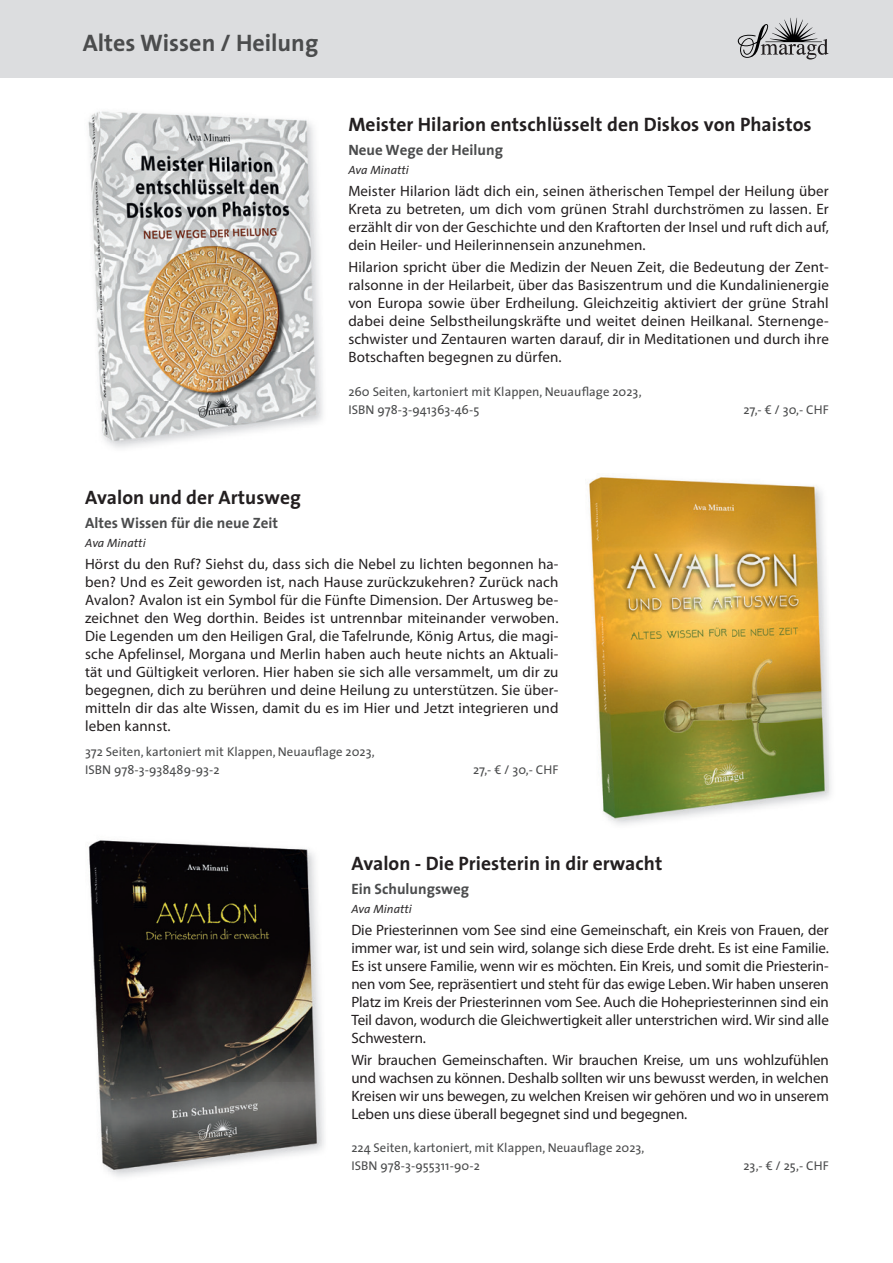
<style>
.page{position:relative;width:893px;height:1263px;background:#fff}
.page>*{position:absolute;margin:0;border:0;box-sizing:border-box;transform-origin:0 0}
.t1{font:700 24px "The Sans";color:#4b4c4d}
.t2{font:700 19.5px "The Sans";letter-spacing:.005em;color:#231f20}
.t3{font:15px/18px "Myriad Pro";letter-spacing:.01em;color:#231f20;text-align:justify}
.t4{font:700 15px "The Sans";color:#4b4c4d}
.t5{font:12.75px/18px "The Sans";letter-spacing:.005em;color:#4b4c4d}
.t6{font:italic 12px "The Sans";letter-spacing:.005em;color:#312f30}
</style>
<div class="page">
<div style="left:0;top:0;width:893px;height:77px;background:#dcdddf"></div>
<svg style="left:738px;top:18px;width:90px;height:42px"></svg>
<img style="left:88px;top:111px;width:235px;height:337px">
<img style="left:589px;top:477px;width:240px;height:347px">
<img style="left:118px;top:880px;width:206px;height:297px">
<img style="left:88px;top:840px;width:228px;height:40px">
<img style="left:90px;top:880px;width:28px;height:297px">
<h1 class="t1" style="left:83px;top:23px;width:237px">Altes Wissen / Heilung</h1>
<h2 class="t2" style="left:348px;top:108px;width:465px">Meister Hilarion entschlüsselt den Diskos von Phaistos</h2>
<p class="t4" style="left:348px;top:137px;width:156px">Neue Wege der Heilung</p>
<p class="t6" style="left:348px;top:159px;width:62px">Ava Minatti</p>
<p class="t3" style="left:348px;top:181px;width:482px">Meister Hilarion lädt dich ein, seinen ätherischen Tempel der Heilung über Kreta zu betreten, um dich vom grünen Strahl durchströmen zu lassen. Er erzählt dir von der Geschichte und den Kraftorten der Insel und ruft dich auf, dein Heiler- und Heilerinnensein anzunehmen.</p>
<p class="t3" style="left:348px;top:258px;width:482px">Hilarion spricht über die Medizin der Neuen Zeit, die Bedeutung der Zent&shy;ralsonne in der Heilarbeit, über das Basiszentrum und die Kundalinienergie von Europa sowie über Erdheilung. Gleichzeitig aktiviert der grüne Strahl dabei deine Selbstheilungskräfte und weitet deinen Heilkanal. Sternenge&shy;schwister und Zentauren warten darauf, dir in Meditationen und durch ihre Botschaften begegnen zu dürfen.</p>
<p class="t5" style="left:348px;top:382px;width:295px">260 Seiten, kartoniert mit Klappen, Neuauflage 2023,<br>ISBN 978-3-941363-46-5</p>
<p class="t5" style="left:743px;top:400px;width:87px">27,- € / 30,- CHF</p>
<h2 class="t2" style="left:85px;top:481px;width:218px">Avalon und der Artusweg</h2>
<p class="t4" style="left:85px;top:510px;width:195px">Altes Wissen für die neue Zeit</p>
<p class="t6" style="left:85px;top:533px;width:62px">Ava Minatti</p>
<p class="t3" style="left:85px;top:555px;width:475px">Hörst du den Ruf? Siehst du, dass sich die Nebel zu lichten begonnen ha&shy;ben? Und es Zeit geworden ist, nach Hause zurückzukehren? Zurück nach Avalon? Avalon ist ein Symbol für die Fünfte Dimension. Der Artusweg be&shy;zeichnet den Weg dorthin. Beides ist untrennbar miteinander verwoben.<br>Die Legenden um den Heiligen Gral, die Tafelrunde, König Artus, die magi&shy;sche Apfelinsel, Morgana und Merlin haben auch heute nichts an Aktuali&shy;tät und Gültigkeit verloren. Hier haben sie sich alle versammelt, um dir zu begegnen, dich zu berühren und deine Heilung zu unterstützen. Sie über&shy;mitteln dir das alte Wissen, damit du es im Hier und Jetzt integrieren und leben kannst.</p>
<p class="t5" style="left:85px;top:742px;width:291px">372 Seiten, kartoniert mit Klappen, Neuauflage 2023,<br>ISBN 978-3-938489-93-2</p>
<p class="t5" style="left:473px;top:760px;width:87px">27,- € / 30,- CHF</p>
<h2 class="t2" style="left:351px;top:847px;width:312px">Avalon - Die Priesterin in dir erwacht</h2>
<p class="t4" style="left:351px;top:877px;width:119px">Ein Schulungsweg</p>
<p class="t6" style="left:351px;top:899px;width:62px">Ava Minatti</p>
<p class="t3" style="left:351px;top:921px;width:479px">Die Priesterinnen vom See sind eine Gemeinschaft, ein Kreis von Frauen, der immer war, ist und sein wird, solange sich diese Erde dreht. Es ist eine Familie.<br>Es ist unsere Familie, wenn wir es möchten. Ein Kreis, und somit die Priesterin&shy;nen vom See, repräsentiert und steht für das ewige Leben. Wir haben unseren Platz im Kreis der Priesterinnen vom See. Auch die Hohepriesterinnen sind ein Teil davon, wodurch die Gleichwertigkeit aller unterstrichen wird. Wir sind alle Schwestern.</p>
<p class="t3" style="left:351px;top:1051px;width:479px">Wir brauchen Gemeinschaften. Wir brauchen Kreise, um uns wohlzufühlen und wachsen zu können. Deshalb sollten wir uns bewusst werden, in welchen Kreisen wir uns bewegen, zu welchen Kreisen wir gehören und wo in unserem Leben uns diese überall begegnet sind und begegnen.</p>
<p class="t5" style="left:351px;top:1138px;width:295px">224 Seiten, kartoniert, mit Klappen, Neuauflage 2023,<br>ISBN 978-3-955311-90-2</p>
<p class="t5" style="left:743px;top:1156px;width:87px">23,- € / 25,- CHF</p>
</div>
